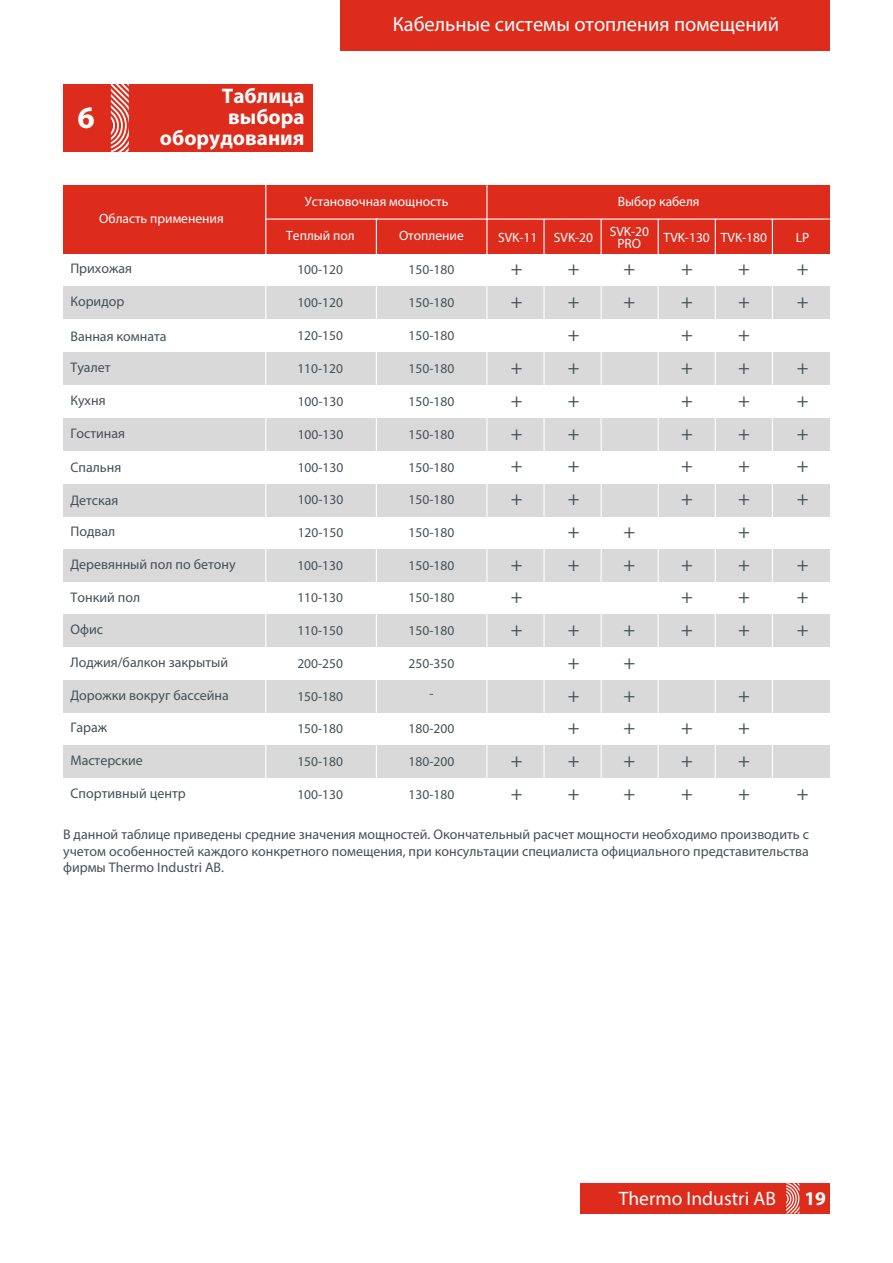
<style>
.page{position:relative;width:893px;height:1263px;background:#fff}
.page>*{position:absolute;margin:0;border:0;box-sizing:border-box;transform-origin:0 0}
.t1{font:700 31.2px "Myriad Pro";color:#fff}
.t2{font:700 21.15px/21.3px "Myriad Pro";color:#fff;text-align:right}
.t3{font:20.55px "Myriad Pro";color:#fff}
.t4{font:19.8px/32.7px "Myriad Pro";color:#455055}
.t5{font:19.5px "Myriad Pro";color:#fff}
.t6{font:700 19.5px "Myriad Pro";color:#fff}
.t7{font:13.95px/16.5px "Myriad Pro";color:#455055;text-align:justify}
.t8{font:13.5px "Myriad Pro";color:#455055}
.t9{font:13.5px/12.5px "Myriad Pro";color:#fff;text-align:center}
</style>
<div class="page">
<div style="left:341px;top:0;width:489px;height:51px;background:#dd2b1c"></div>
<div style="left:63px;top:185px;width:766px;height:68px;background:#dd2b1c"></div>
<div style="left:63px;top:84px;width:250px;height:68px;background:#dd2b1c"></div>
<hr style="left:265px;top:218px;width:564px;height:2px;background:#fff">
<div style="left:63px;top:286px;width:766px;height:33px;background:#d9d9da"></div>
<div style="left:63px;top:352px;width:766px;height:33px;background:#d9d9da"></div>
<div style="left:63px;top:418px;width:766px;height:33px;background:#d9d9da"></div>
<div style="left:63px;top:484px;width:766px;height:32px;background:#d9d9da"></div>
<div style="left:63px;top:549px;width:766px;height:33px;background:#d9d9da"></div>
<div style="left:63px;top:614px;width:766px;height:33px;background:#d9d9da"></div>
<div style="left:63px;top:680px;width:766px;height:33px;background:#d9d9da"></div>
<div style="left:63px;top:745px;width:766px;height:33px;background:#d9d9da"></div>
<hr style="left:376px;top:218px;width:1px;height:659px;background:#fff">
<hr style="left:265px;top:184px;width:1px;height:693px;background:#fff">
<hr style="left:486px;top:185px;width:1px;height:692px;background:#fff">
<hr style="left:543px;top:219px;width:2px;height:658px;background:#fff">
<hr style="left:601px;top:219px;width:1px;height:658px;background:#fff">
<hr style="left:658px;top:219px;width:1px;height:658px;background:#fff">
<hr style="left:715px;top:219px;width:1px;height:658px;background:#fff">
<hr style="left:772px;top:219px;width:1px;height:658px;background:#fff">
<svg style="left:111px;top:84px;width:18px;height:68px"></svg>
<div style="left:580px;top:1183px;width:250px;height:30px;background:#dd2b1c"></div>
<svg style="left:786px;top:1183px;width:14px;height:30px"></svg>
<h1 class="t1" style="left:77px;top:105px;width:19px">6</h1>
<h2 class="t2" style="left:160px;top:87px;width:146px">Таблица выбора оборудования</h2>
<h3 class="t3" style="left:393px;top:16px;width:388px">Кабельные системы отопления помещений</h3>
<p class="t9" style="left:305px;top:196px;width:145px">Установочная мощность</p>
<p class="t9" style="left:618px;top:196px;width:83px">Выбор кабеля</p>
<p class="t9" style="left:286px;top:230px;width:70px">Теплый пол</p>
<p class="t9" style="left:399px;top:230px;width:66px">Отопление</p>
<p class="t9" style="left:99px;top:213px;width:126px">Область применения</p>
<p class="t7" style="left:70px;top:261px;width:63px">Прихожая</p>
<p class="t8" style="left:297px;top:264px;width:47px">100-120</p>
<p class="t8" style="left:409px;top:264px;width:47px">150-180</p>
<h3 class="t4" style="left:511px;top:254px;width:13px">+</h3>
<h3 class="t4" style="left:568px;top:254px;width:13px">+</h3>
<h3 class="t4" style="left:624px;top:254px;width:13px">+</h3>
<h3 class="t4" style="left:681px;top:254px;width:13px">+</h3>
<h3 class="t4" style="left:738px;top:254px;width:13px">+</h3>
<p class="t7" style="left:70px;top:294px;width:55px">Коридор</p>
<p class="t8" style="left:297px;top:297px;width:47px">100-120</p>
<p class="t8" style="left:409px;top:297px;width:47px">150-180</p>
<h3 class="t4" style="left:511px;top:287px;width:13px">+</h3>
<h3 class="t4" style="left:568px;top:287px;width:13px">+</h3>
<h3 class="t4" style="left:624px;top:287px;width:13px">+</h3>
<h3 class="t4" style="left:681px;top:287px;width:13px">+</h3>
<h3 class="t4" style="left:738px;top:287px;width:13px">+</h3>
<p class="t7" style="left:70px;top:329px;width:98px">Ванная комната</p>
<p class="t8" style="left:297px;top:330px;width:47px">120-150</p>
<p class="t8" style="left:409px;top:330px;width:47px">150-180</p>
<h3 class="t4" style="left:568px;top:320px;width:13px">+</h3>
<h3 class="t4" style="left:681px;top:320px;width:13px">+</h3>
<h3 class="t4" style="left:738px;top:320px;width:13px">+</h3>
<p class="t7" style="left:70px;top:360px;width:42px">Туалет</p>
<p class="t8" style="left:297px;top:363px;width:47px">110-120</p>
<p class="t8" style="left:409px;top:363px;width:47px">150-180</p>
<h3 class="t4" style="left:511px;top:353px;width:13px">+</h3>
<h3 class="t4" style="left:568px;top:353px;width:13px">+</h3>
<h3 class="t4" style="left:681px;top:353px;width:13px">+</h3>
<h3 class="t4" style="left:738px;top:353px;width:13px">+</h3>
<p class="t7" style="left:70px;top:393px;width:37px">Кухня</p>
<p class="t8" style="left:298px;top:396px;width:47px">100-130</p>
<p class="t8" style="left:409px;top:396px;width:47px">150-180</p>
<h3 class="t4" style="left:511px;top:385px;width:13px">+</h3>
<h3 class="t4" style="left:568px;top:385px;width:13px">+</h3>
<h3 class="t4" style="left:681px;top:385px;width:13px">+</h3>
<h3 class="t4" style="left:738px;top:385px;width:13px">+</h3>
<p class="t7" style="left:70px;top:426px;width:56px">Гостиная</p>
<p class="t8" style="left:298px;top:429px;width:47px">100-130</p>
<p class="t8" style="left:409px;top:429px;width:47px">150-180</p>
<h3 class="t4" style="left:511px;top:418px;width:13px">+</h3>
<h3 class="t4" style="left:568px;top:418px;width:13px">+</h3>
<h3 class="t4" style="left:681px;top:418px;width:13px">+</h3>
<h3 class="t4" style="left:738px;top:418px;width:13px">+</h3>
<p class="t7" style="left:70px;top:460px;width:52px">Спальня</p>
<p class="t8" style="left:298px;top:461px;width:47px">100-130</p>
<p class="t8" style="left:409px;top:461px;width:47px">150-180</p>
<h3 class="t4" style="left:511px;top:451px;width:13px">+</h3>
<h3 class="t4" style="left:568px;top:451px;width:13px">+</h3>
<h3 class="t4" style="left:681px;top:451px;width:13px">+</h3>
<h3 class="t4" style="left:738px;top:451px;width:13px">+</h3>
<p class="t7" style="left:70px;top:493px;width:50px">Детская</p>
<p class="t8" style="left:298px;top:494px;width:47px">100-130</p>
<p class="t8" style="left:409px;top:494px;width:47px">150-180</p>
<h3 class="t4" style="left:511px;top:484px;width:13px">+</h3>
<h3 class="t4" style="left:568px;top:484px;width:13px">+</h3>
<h3 class="t4" style="left:681px;top:484px;width:13px">+</h3>
<h3 class="t4" style="left:738px;top:484px;width:13px">+</h3>
<p class="t7" style="left:70px;top:524px;width:46px">Подвал</p>
<p class="t8" style="left:298px;top:527px;width:47px">120-150</p>
<p class="t8" style="left:409px;top:527px;width:47px">150-180</p>
<h3 class="t4" style="left:568px;top:516px;width:13px">+</h3>
<h3 class="t4" style="left:624px;top:516px;width:13px">+</h3>
<h3 class="t4" style="left:738px;top:516px;width:13px">+</h3>
<p class="t7" style="left:70px;top:557px;width:167px">Деревянный пол по бетону</p>
<p class="t8" style="left:297px;top:559px;width:47px">100-130</p>
<p class="t8" style="left:409px;top:559px;width:47px">150-180</p>
<h3 class="t4" style="left:511px;top:549px;width:13px">+</h3>
<h3 class="t4" style="left:568px;top:549px;width:13px">+</h3>
<h3 class="t4" style="left:624px;top:549px;width:13px">+</h3>
<h3 class="t4" style="left:681px;top:549px;width:13px">+</h3>
<h3 class="t4" style="left:738px;top:549px;width:13px">+</h3>
<p class="t7" style="left:70px;top:591px;width:71px">Тонкий пол</p>
<p class="t8" style="left:297px;top:592px;width:47px">110-130</p>
<p class="t8" style="left:409px;top:592px;width:47px">150-180</p>
<h3 class="t4" style="left:511px;top:582px;width:13px">+</h3>
<h3 class="t4" style="left:681px;top:582px;width:13px">+</h3>
<h3 class="t4" style="left:738px;top:582px;width:13px">+</h3>
<p class="t7" style="left:70px;top:622px;width:34px">Офис</p>
<p class="t8" style="left:297px;top:625px;width:47px">110-150</p>
<p class="t8" style="left:409px;top:625px;width:47px">150-180</p>
<h3 class="t4" style="left:511px;top:614px;width:13px">+</h3>
<h3 class="t4" style="left:568px;top:614px;width:13px">+</h3>
<h3 class="t4" style="left:624px;top:614px;width:13px">+</h3>
<h3 class="t4" style="left:681px;top:614px;width:13px">+</h3>
<h3 class="t4" style="left:738px;top:614px;width:13px">+</h3>
<p class="t7" style="left:71px;top:655px;width:159px">Лоджия/балкон закрытый</p>
<p class="t8" style="left:297px;top:658px;width:47px">200-250</p>
<p class="t8" style="left:409px;top:658px;width:47px">250-350</p>
<h3 class="t4" style="left:568px;top:647px;width:13px">+</h3>
<h3 class="t4" style="left:624px;top:647px;width:13px">+</h3>
<p class="t7" style="left:70px;top:688px;width:160px">Дорожки вокруг бассейна</p>
<p class="t8" style="left:297px;top:690px;width:47px">150-180</p>
<p class="t8" style="left:429px;top:688px;width:6px">-</p>
<h3 class="t4" style="left:568px;top:680px;width:13px">+</h3>
<h3 class="t4" style="left:624px;top:680px;width:13px">+</h3>
<h3 class="t4" style="left:738px;top:680px;width:13px">+</h3>
<p class="t7" style="left:70px;top:720px;width:38px">Гараж</p>
<p class="t8" style="left:297px;top:723px;width:47px">150-180</p>
<p class="t8" style="left:409px;top:723px;width:47px">180-200</p>
<h3 class="t4" style="left:568px;top:713px;width:13px">+</h3>
<h3 class="t4" style="left:624px;top:713px;width:13px">+</h3>
<h3 class="t4" style="left:681px;top:713px;width:13px">+</h3>
<h3 class="t4" style="left:738px;top:713px;width:13px">+</h3>
<p class="t7" style="left:70px;top:753px;width:74px">Мастерские</p>
<p class="t8" style="left:297px;top:756px;width:47px">150-180</p>
<p class="t8" style="left:409px;top:756px;width:47px">180-200</p>
<h3 class="t4" style="left:511px;top:745px;width:13px">+</h3>
<h3 class="t4" style="left:568px;top:745px;width:13px">+</h3>
<h3 class="t4" style="left:624px;top:745px;width:13px">+</h3>
<h3 class="t4" style="left:681px;top:745px;width:13px">+</h3>
<h3 class="t4" style="left:738px;top:745px;width:13px">+</h3>
<p class="t7" style="left:70px;top:786px;width:117px">Спортивный центр</p>
<p class="t8" style="left:297px;top:789px;width:47px">100-130</p>
<p class="t8" style="left:409px;top:789px;width:47px">130-180</p>
<h3 class="t4" style="left:511px;top:778px;width:13px">+</h3>
<h3 class="t4" style="left:568px;top:778px;width:13px">+</h3>
<h3 class="t4" style="left:624px;top:778px;width:13px">+</h3>
<h3 class="t4" style="left:681px;top:778px;width:13px">+</h3>
<h3 class="t4" style="left:738px;top:778px;width:13px">+</h3>
<p class="t9" style="left:498px;top:232px;width:97px">SVK-11 SVK-20</p>
<p class="t9" style="left:610px;top:226px;width:41px">SVK-20<br>PRO</p>
<p class="t9" style="left:664px;top:232px;width:105px">TVK-130 TVK-180</p>
<p class="t9" style="left:796px;top:232px;width:15px">LP</p>
<h3 class="t4" style="left:797px;top:254px;width:13px">+ +</h3>
<h3 class="t4" style="left:797px;top:353px;width:13px;text-align:justify">+ + + + +</h3>
<h3 class="t4" style="left:797px;top:549px;width:13px">+</h3>
<h3 class="t4" style="left:797px;top:582px;width:13px">+</h3>
<h3 class="t4" style="left:797px;top:614px;width:13px">+</h3>
<h3 class="t4" style="left:797px;top:778px;width:13px">+</h3>
<p class="t7" style="left:63px;top:827px;width:747px">В данной таблице приведены средние значения мощностей. Окончательный расчет мощности необходимо производить с учетом особенностей каждого конкретного помещения, при консультации специалиста официального представительства фирмы Thermo Industri AB.</p>
<h3 class="t5" style="left:619px;top:1191px;width:158px">Thermo Industri AB</h3>
<h3 class="t6" style="left:804px;top:1190px;width:23px">19</h3>
</div>
